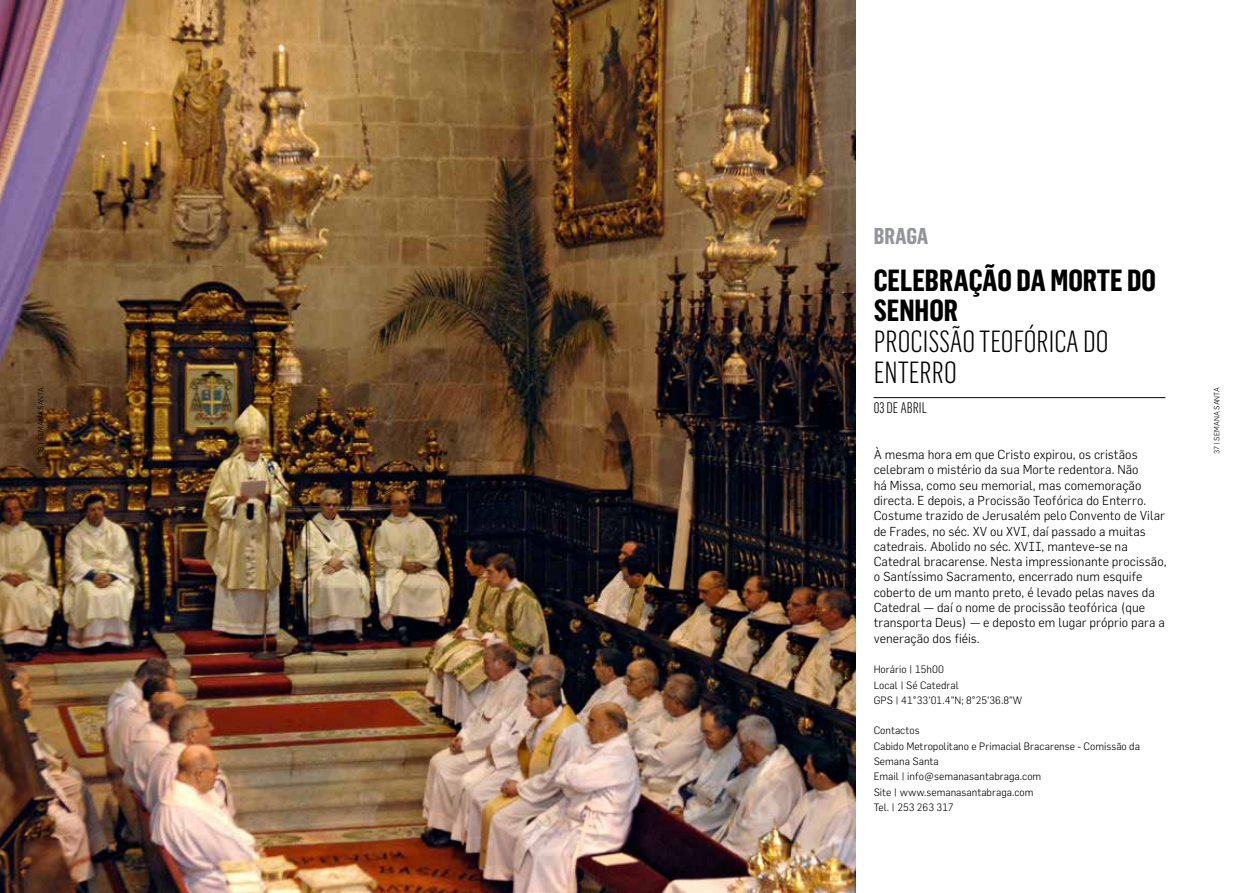
<style>
.page{position:relative;width:1259px;height:893px;background:#fff}
.page>*{position:absolute;margin:0;border:0;box-sizing:border-box;transform-origin:0 0}
.t1{font:300 30px/30.6px "Flama Condensed";color:#000}
.t2{font:700 30px "Flama Condensed";color:#000}
.t3{font:700 22.5px "Flama Condensed";letter-spacing:-.005em;color:#939598}
.t4{font:300 15px "Flama Condensed";color:#000}
.t5{font:300 12.75px/15.3px "Flama";color:#000}
.t6{font:300 10.5px/15.3px "Flama";color:#000}
.t7{font:300 7.5px "Flama";color:#000}
</style>
<div class="page">
<hr style="left:873px;top:397px;width:292px;height:1px;background:#000">
<img style="left:0;top:0;width:855px;height:893px">
<p class="t7" style="left:36px;top:455px;width:69px;rotate:-90deg">36 | SEMANA SANTA</p>
<h2 class="t3" style="left:873px;top:222px;width:56px">BRAGA</h2>
<h1 class="t2" style="left:873px;top:261px;width:54px">CELEBRA</h1>
<h1 class="t2" style="left:968px;top:261px;width:189px">ÇÃO DA MORTE DO</h1>
<h1 class="t2" style="left:873px;top:292px;width:84px">SENHOR</h1>
<h1 class="t1" style="left:873px;top:325px;width:236px">PROCISSÃO TEOFÓRICA DO<br>ENTERRO</h1>
<p class="t4" style="left:873px;top:399px;width:55px">03 DE ABRIL</p>
<p class="t5" style="left:873px;top:447px;width:294px">À mesma hora em que Cristo expirou, os cristãos celebram o mistério da sua Morte redentora. Não<br>há Missa, como seu memorial, mas comemoração directa. E depois, a Procissão Teofórica do Enterro.<br>Costume trazido de Jerusalém pelo Convento de Vilar de Frades, no séc. XV ou XVI, daí passado a muitas catedrais. Abolido no séc. XVII, manteve-se na Catedral bracarense. Nesta impressionante procissão, o Santíssimo Sacramento, encerrado num esquife coberto de um manto preto, é levado pelas naves da Catedral — daí o nome de procissão teofórica (que transporta Deus) — e deposto em lugar próprio para a veneração dos fiéis.</p>
<p class="t6" style="left:873px;top:662px;width:150px">Horário | 15h00<br>Local | Sé Catedral<br>GPS | 41°33’01.4”N; 8°25’36.8”W</p>
<p class="t6" style="left:873px;top:723px;width:268px">Contactos<br>Cabido Metropolitano e Primacial Bracarense - Comissão da<br>Semana Santa<br>Email | info@semanasantabraga.com<br>Site | www.semanasantabraga.com<br>Tel. | 253 263 317</p>
<p class="t7" style="left:1212px;top:454px;width:69px;rotate:-90deg">37 | SEMANA SANTA</p>
</div>
